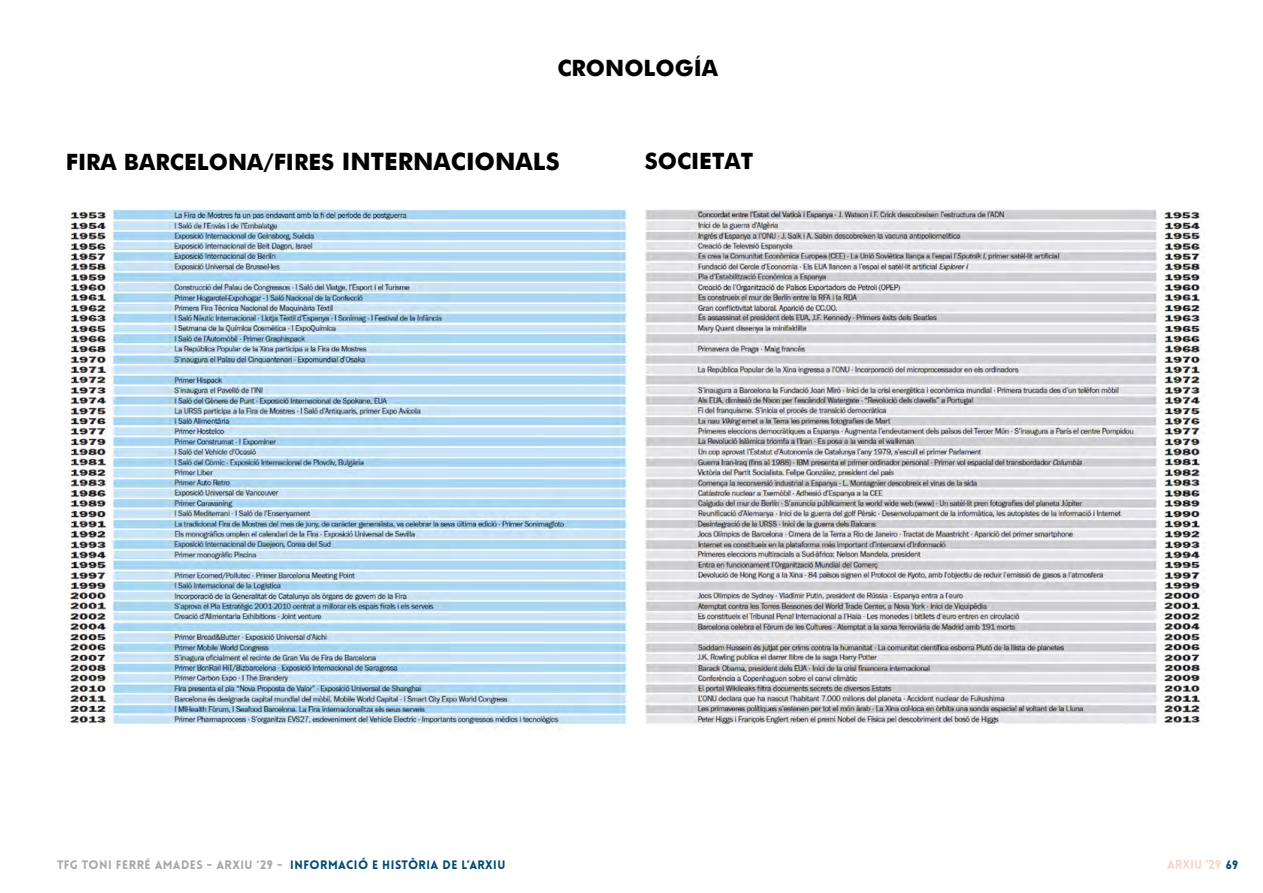
<style>
.page{position:relative;width:1263px;height:893px;background:#fff}
.page>*{position:absolute;margin:0;border:0;box-sizing:border-box;transform-origin:0 0}
.t1{font:700 22.5px "Futura";color:#000}
.t2{font:900 12px "Lovelo";letter-spacing:.04em;color:#a9a8a9}
.t3{font:900 12px "Lovelo";color:#004a72}
.s1{font-size:24px}
.s2{color:#014a72}
</style>
<div class="page">
<svg style="left:1167px;top:860px;width:54px;height:9px"></svg>
<img style="left:68px;top:209px;width:559px;height:521px">
<img style="left:645px;top:209px;width:560px;height:516px">
<h1 class="t1" style="left:557px;top:51px;width:162px">CRONOLOGÍA</h1>
<h1 class="t1" style="left:66px;top:145px;width:495px">FIRA BARCELONA/FIRES <span class="s1">INTERNACIONALS</span></h1>
<h1 class="t1" style="left:645px;top:145px;width:110px">SOCIETAT</h1>
<p class="t2" style="left:57px;top:857px;width:450px">TFG TONI FERRÉ AMADES - ARXIU ‘29 - <span class="s2">INFORMACIÓ E HISTÒRIA DE L’ARXIU</span></p>
<p class="t3" style="left:1226px;top:857px;width:14px">69</p>
</div>
